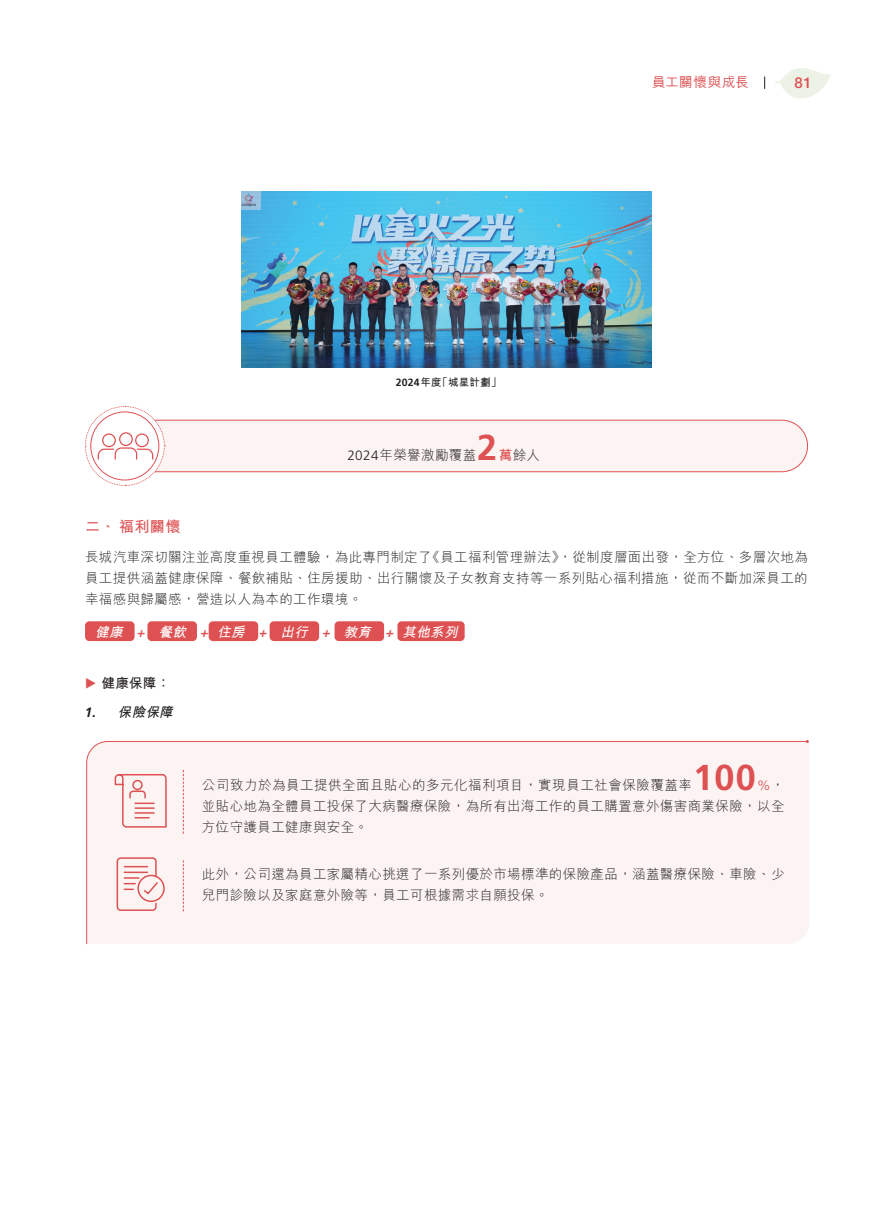
<style>
.page{position:relative;width:893px;height:1212px;background:#fff}
.page>*{position:absolute;margin:0;border:0;box-sizing:border-box;transform-origin:0 0}
.t1{font:700 36px "Frutiger LT Std";color:#de5153}
.t2{font:700 15px "M Hei HK";color:#de5153}
.t3{font:500 15px "Helvetica Neue LT Pro";color:#de5153}
.t4{font:300 13.5px/21px "M Hei HK";letter-spacing:.03em;color:#231f20}
.t5{font:italic 700 13.5px "M Hei HK";color:#fff}
.t6{font:500 13.5px "M Hei HK";letter-spacing:.03em;color:#de5153}
.t7{font:700 13.5px "M Hei HK";color:#231f20}
.t8{font:italic 700 13.5px "M Hei HK";color:#231f20}
.t9{font:300 13.5px "Frutiger LT Std";color:#de5153}
.t10{font:700 10.5px "M Hei HK";letter-spacing:.02em;color:#231f20}
.s1{font-family:"Frutiger LT Std"}
.s2{font-weight:700;color:#de5153}
.s3{font-family:"Frutiger LT Std";color:#de5153}
.s4{color:#de5153}
.s5{font-family:"M Hei HK";color:#231f20}
</style>
<div class="page">
<div style="left:125px;top:420px;width:682px;height:52px;background:#fcf4f2;border-radius:26px"></div>
<div style="left:125px;top:420px;width:683px;height:52px;border:1px solid #de5153;border-radius:26px"></div>
<svg style="left:85px;top:406px;width:80px;height:80px"></svg>
<svg style="left:764px;top:77px;width:1px;height:12px"></svg>
<svg style="left:775px;top:68px;width:56px;height:31px"></svg>
<div style="left:86px;top:741px;width:722px;height:204px;background:#fcf4f2"></div>
<svg style="left:116px;top:856px;width:50px;height:56px"></svg>
<svg style="left:183px;top:860px;width:1px;height:51px"></svg>
<svg style="left:114px;top:773px;width:53px;height:55px"></svg>
<svg style="left:183px;top:770px;width:1px;height:64px"></svg>
<div style="left:85px;top:621px;width:50px;height:20px;background:#de5153;border-radius:4px"></div>
<div style="left:147px;top:621px;width:50px;height:20px;background:#de5153;border-radius:4px"></div>
<div style="left:209px;top:621px;width:49px;height:20px;background:#de5153;border-radius:4px"></div>
<div style="left:270px;top:621px;width:49px;height:20px;background:#de5153;border-radius:4px"></div>
<div style="left:335px;top:621px;width:49px;height:20px;background:#de5153;border-radius:4px"></div>
<div style="left:397px;top:621px;width:68px;height:20px;background:#de5153;border-radius:4px"></div>
<img style="left:241px;top:191px;width:411px;height:177px">
<p class="t6" style="left:652px;top:72px;width:99px">員工關懷與成長</p>
<p class="t3" style="left:795px;top:74px;width:19px">81</p>
<p class="t10" style="left:396px;top:374px;width:107px"><span class="s1">2024</span>年度「城星計劃」</p>
<h1 class="t1" style="left:477px;top:426px;width:22px">2</h1>
<p class="t4" style="left:347px;top:444px;width:130px"><span class="s1">2024</span>年榮譽激勵覆蓋</p>
<p class="t4" style="left:499px;top:444px;width:43px"><span class="s2">萬</span>餘人</p>
<p class="t2" style="left:85px;top:516px;width:97px">二、福利關懷</p>
<p class="t4" style="left:85px;top:546px;width:724px;text-align:justify">長城汽車深切關注並高度重視員工體驗，為此專門制定了《員工福利管理辦法》，從制度層面出發，全方位、多層次地為員工提供涵蓋健康保障、餐飲補貼、住房援助、出行關懷及子女教育支持等一系列貼心福利措施，從而不斷加深員工的幸福感與歸屬感，營造以人為本的工作環境。</p>
<p class="t5" style="left:95px;top:622px;width:367px">健康 <span class="s3">+</span> 餐飲 <span class="s3">+</span> 住房 <span class="s3">+</span> 出行 <span class="s3">+</span> 教育 <span class="s3">+</span> 其他系列</p>
<p class="t7" style="left:85px;top:673px;width:87px"><span class="s4">▶</span> 健康保障：</p>
<p class="t8" style="left:84px;top:702px;width:94px"><span class="s1">1.</span> 保險保障</p>
<h1 class="t1" style="left:693px;top:756px;width:64px">100</h1>
<p class="t4" style="left:202px;top:774px;width:491px">公司致力於為員工提供全面且貼心的多元化福利項目，實現員工社會保險覆蓋率</p>
<p class="t9" style="left:757px;top:777px;width:29px">%<span class="s5">，</span></p>
<p class="t4" style="left:202px;top:795px;width:584px">並貼心地為全體員工投保了大病醫療保險，為所有出海工作的員工購置意外傷害商業保險，以全方位守護員工健康與安全。</p>
<p class="t4" style="left:202px;top:863px;width:584px">此外，公司還為員工家屬精心挑選了一系列優於市場標準的保險產品，涵蓋醫療保險、車險、少兒門診險以及家庭意外險等，員工可根據需求自願投保。</p>
</div>
